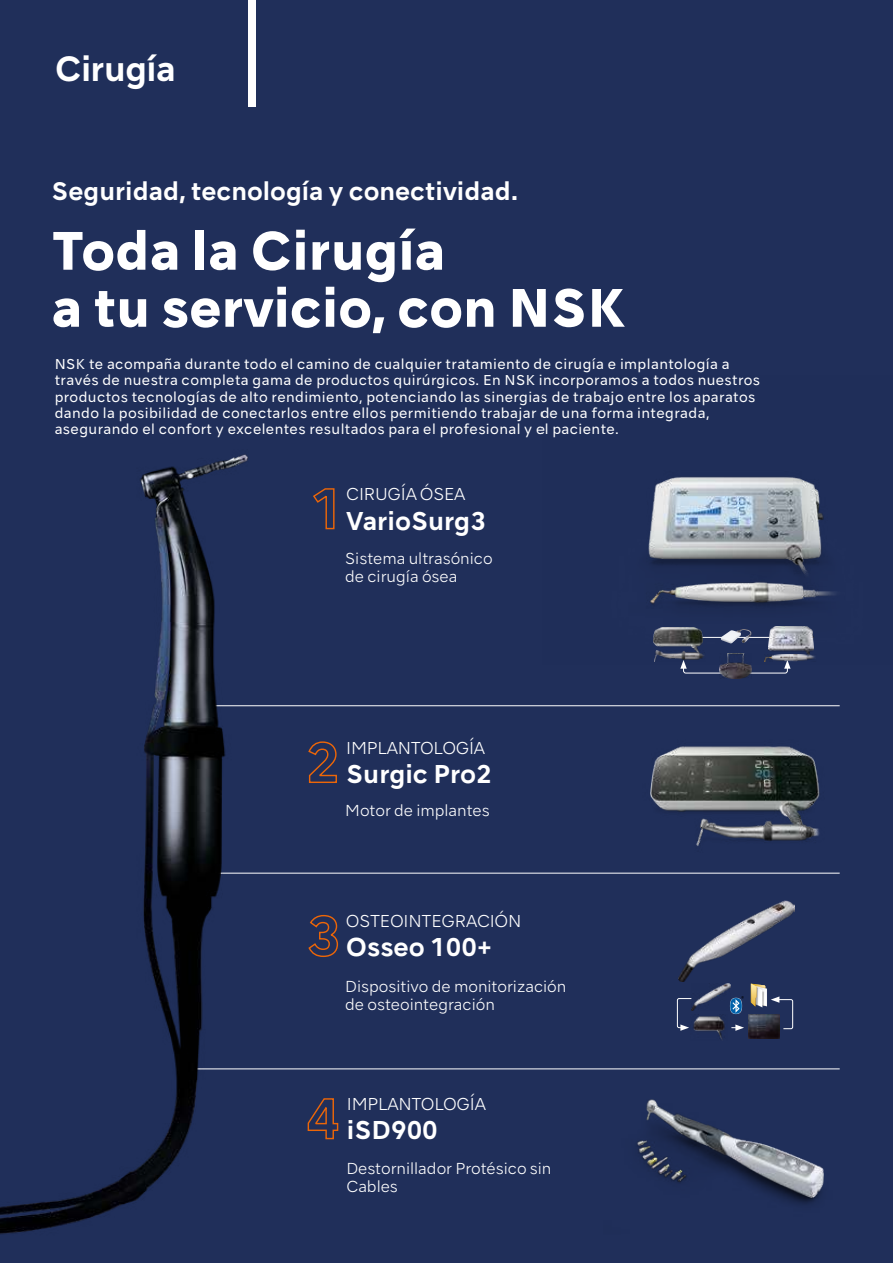
<style>
.page{position:relative;width:893px;height:1263px;background:#fff}
.page>*{position:absolute;margin:0;border:0;box-sizing:border-box;transform-origin:0 0}
.t1{font:800 51px/57px "NSKTSRE";color:#fff}
.t2{font:700 33px "NSKTSRE";letter-spacing:-.02em;color:#fff}
.t3{font:700 24.3px "NSKTSRE";color:#fff}
.t4{font:700 24px "NSKTSRE";color:#fff}
.t5{font:300 16.2px "NSKTSRE";letter-spacing:-.015em;color:#fff}
.t6{font:300 15px/18px "NSKTSRE";color:#fff}
.t7{font:13.5px/16.2px "NSKTSRE";letter-spacing:.03em;color:#fff}
.s1{font-size:53.55px;color:#ec6608}
</style>
<div class="page">
<div style="left:0;top:0;width:893px;height:104px;background:#202f5a"></div>
<div style="left:0;top:45px;width:893px;height:1218px;background:#202f5a"></div>
<hr style="left:183px;top:873px;width:657px;height:1px;background:#fff">
<hr style="left:193px;top:1069px;width:647px;height:1px;background:#fff">
<hr style="left:183px;top:705px;width:657px;height:1px;background:#fff">
<img style="left:648px;top:477px;width:187px;height:185px">
<hr style="left:700px;top:637px;width:73px;height:1px;background:#fff">
<svg style="left:680px;top:660px;width:111px;height:14px"></svg>
<img style="left:721px;top:629px;width:30px;height:14px">
<img style="left:653px;top:627px;width:50px;height:28px">
<img style="left:768px;top:626px;width:45px;height:29px">
<img style="left:764px;top:655px;width:53px;height:6px">
<img style="left:720px;top:653px;width:31px;height:26px">
<img style="left:655px;top:651px;width:50px;height:11px">
<img style="left:650px;top:746px;width:170px;height:100px">
<img style="left:604px;top:1069px;width:236px;height:136px">
<img style="left:678px;top:900px;width:116px;height:81px">
<img style="left:693px;top:1016px;width:32px;height:23px">
<svg style="left:731px;top:1024px;width:13px;height:7px"></svg>
<img style="left:692px;top:983px;width:38px;height:27px">
<img style="left:748px;top:1014px;width:31px;height:25px">
<svg style="left:677px;top:998px;width:15px;height:33px"></svg>
<svg style="left:751px;top:984px;width:42px;height:45px"></svg>
<svg style="left:730px;top:996px;width:14px;height:18px"></svg>
<img style="left:0;top:454px;width:313px;height:781px">
<div style="left:248px;top:0;width:8px;height:106px;background:#fff"></div>
<h2 class="t2" style="left:55px;top:46px;width:123px">Cirugía</h2>
<h3 class="t4" style="left:52px;top:175px;width:468px">Seguridad, tecnología y conectividad.</h3>
<h1 class="t1" style="left:52px;top:222px;width:576px">Toda la Cirugía<br>a tu servicio, con NSK</h1>
<p class="t7" style="left:55px;top:356px;width:707px">NSK te acompaña durante todo el camino de cualquier tratamiento de cirugía e implantología a través de nuestra completa gama de productos quirúrgicos. En NSK incorporamos a todos nuestros productos tecnologías de alto rendimiento, potenciando las sinergias de trabajo entre los aparatos dando la posibilidad de conectarlos entre ellos permitiendo trabajar de una forma integrada, asegurando el confort y excelentes resultados para el profesional y el paciente.</p>
<p class="t5" style="left:346px;top:483px;width:121px">CIRUGÍA ÓSEA</p>
<h3 class="t3" style="left:310px;top:504px;width:177px"><span class="s1">1</span>VarioSurg3</h3>
<p class="t6" style="left:345px;top:549px;width:149px">Sistema ultrasónico de cirugía ósea</p>
<p class="t5" style="left:346px;top:737px;width:141px">IMPLANTOLOGÍA</p>
<h3 class="t3" style="left:306px;top:757px;width:188px"><span class="s1">2</span> Surgic Pro2</h3>
<p class="t6" style="left:345px;top:802px;width:146px">Motor de implantes</p>
<p class="t5" style="left:346px;top:910px;width:177px">OSTEOINTEGRACIÓN</p>
<h3 class="t3" style="left:307px;top:931px;width:187px"><span class="s1">3</span> Osseo 100+</h3>
<p class="t6" style="left:345px;top:977px;width:223px">Dispositivo de monitorización de osteointegración</p>
<p class="t5" style="left:347px;top:1093px;width:141px">IMPLANTOLOGÍA</p>
<h3 class="t3" style="left:306px;top:1113px;width:134px"><span class="s1">4</span> iSD900</h3>
<p class="t6" style="left:346px;top:1159px;width:207px">Destornillador Protésico sin<br>Cables</p>
</div>
